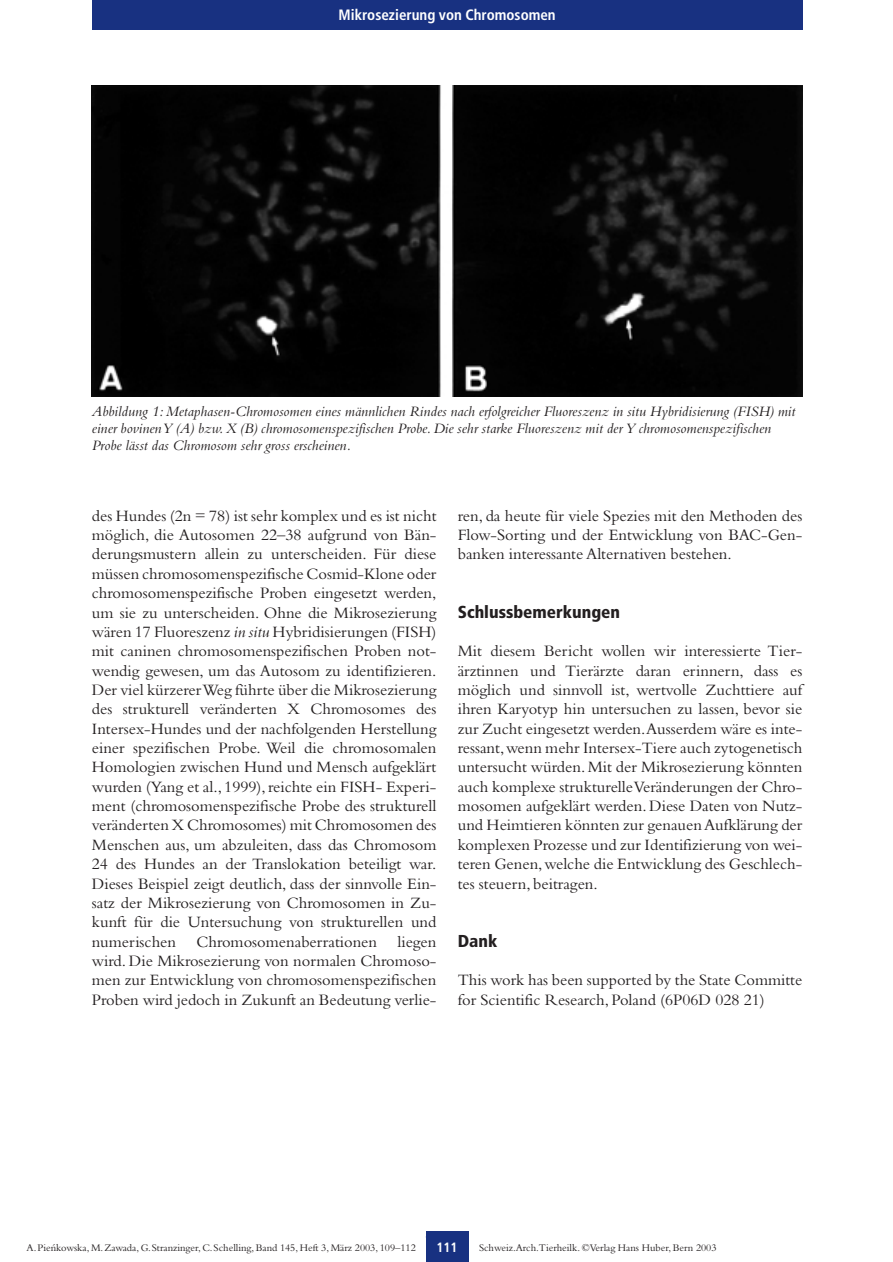
<style>
.page{position:relative;width:893px;height:1262px;background:#fff}
.page>*{position:absolute;margin:0;border:0;box-sizing:border-box;transform-origin:0 0}
.t1{font:900 condensed 17.25px "Frutiger";color:#231f20}
.t2{font:16.5px/19.4px "Bembo";color:#231f20;text-align:justify}
.t3{font:italic 15px/17.2px "Bembo";color:#231f20}
.t4{font:700 condensed 15px "Frutiger";color:#fff}
.t5{font:700 condensed 13.5px "Frutiger";color:#fff}
.t6{font:10.5px "Bembo";color:#231f20}
.s1{font-style:italic}
</style>
<div class="page">
<div style="left:92px;top:0;width:710px;height:30px;background:#183181"></div>
<div style="left:426px;top:1231px;width:42px;height:30px;background:#183181"></div>
<img style="left:92px;top:85px;width:710px;height:312px">
<p class="t4" style="left:338px;top:9px;width:219px">Mikrosezierung von Chromosomen</p>
<p class="t3" style="left:92px;top:404px;width:705px">Abbildung 1: Metaphasen-Chromosomen eines männlichen Rindes nach erfolgreicher Fluoreszenz in situ Hybridisierung (FISH) mit einer bovinen Y (A) bzw. X (B) chromosomenspezifischen Probe. Die sehr starke Fluoreszenz mit der Y chromosomenspezifischen<br>Probe lässt das Chromosom sehr gross erscheinen.</p>
<p class="t2" style="left:92px;top:507px;width:346px">des Hundes (2n = 78) ist sehr komplex und es ist nicht möglich, die Autosomen 22–38 aufgrund von Bän&shy;derungsmustern allein zu unterscheiden. Für diese müssen chromosomenspezifische Cosmid-Klone oder chromosomenspezifische Proben eingesetzt werden, um sie zu unterscheiden. Ohne die Mikrosezierung wären 17 Fluoreszenz <span class="s1">in situ</span> Hybridisierungen (FISH) mit caninen chromosomenspezifischen Proben not&shy;wendig gewesen, um das Autosom zu identifizieren.<br>Der viel kürzerer Weg führte über die Mikrosezierung des strukturell veränderten X Chromosomes des Intersex-Hundes und der nachfolgenden Herstellung einer spezifischen Probe. Weil die chromosomalen Homologien zwischen Hund und Mensch aufgeklärt wurden (Yang et al.,1999),reichte ein FISH- Experi&shy;ment (chromosomenspezifische Probe des strukturell veränderten X Chromosomes) mit Chromosomen des Menschen aus, um abzuleiten, dass das Chromosom 24 des Hundes an der Translokation beteiligt war.<br>Dieses Beispiel zeigt deutlich, dass der sinnvolle Ein&shy;satz der Mikrosezierung von Chromosomen in Zu&shy;kunft für die Untersuchung von strukturellen und numerischen Chromosomenaberrationen liegen wird. Die Mikrosezierung von normalen Chromoso&shy;men zur Entwicklung von chromosomenspezifischen Proben wird jedoch in Zukunft an Bedeutung verlie-</p>
<p class="t2" style="left:457px;top:507px;width:346px">ren, da heute für viele Spezies mit den Methoden des Flow-Sorting und der Entwicklung von BAC-Gen&shy;banken interessante Alternativen bestehen.</p>
<p class="t1" style="left:458px;top:604px;width:164px">Schlussbemerkungen</p>
<p class="t2" style="left:458px;top:643px;width:346px">Mit diesem Bericht wollen wir interessierte Tier&shy;ärztinnen und Tierärzte daran erinnern, dass es möglich und sinnvoll ist, wertvolle Zuchttiere auf ihren Karyotyp hin untersuchen zu lassen, bevor sie zur Zucht eingesetzt werden.Ausserdem wäre es inte&shy;ressant,wenn mehr Intersex-Tiere auch zytogenetisch untersucht würden. Mit der Mikrosezierung könnten auch komplexe strukturelle Veränderungen der Chro&shy;mosomen aufgeklärt werden. Diese Daten von Nutz&shy;und Heimtieren könnten zur genauen Aufklärung der komplexen Prozesse und zur Identifizierung von wei&shy;teren Genen,welche die Entwicklung des Geschlech&shy;tes steuern, beitragen.</p>
<p class="t1" style="left:458px;top:933px;width:41px">Dank</p>
<p class="t2" style="left:458px;top:972px;width:346px">This work has been supported by the State Committe for Scientific Research, Poland (6P06D 028 21)</p>
<p class="t5" style="left:436px;top:1241px;width:23px">111</p>
<p class="t6" style="left:27px;top:1244px;width:391px">A.Pien´kowska, M.Zawada, G.Stranzinger, C.Schelling, Band 145, Heft 3, März 2003, 109–112</p>
<p class="t6" style="left:479px;top:1244px;width:239px">Schweiz.Arch.Tierheilk. ©Verlag Hans Huber, Bern 2003</p>
</div>
